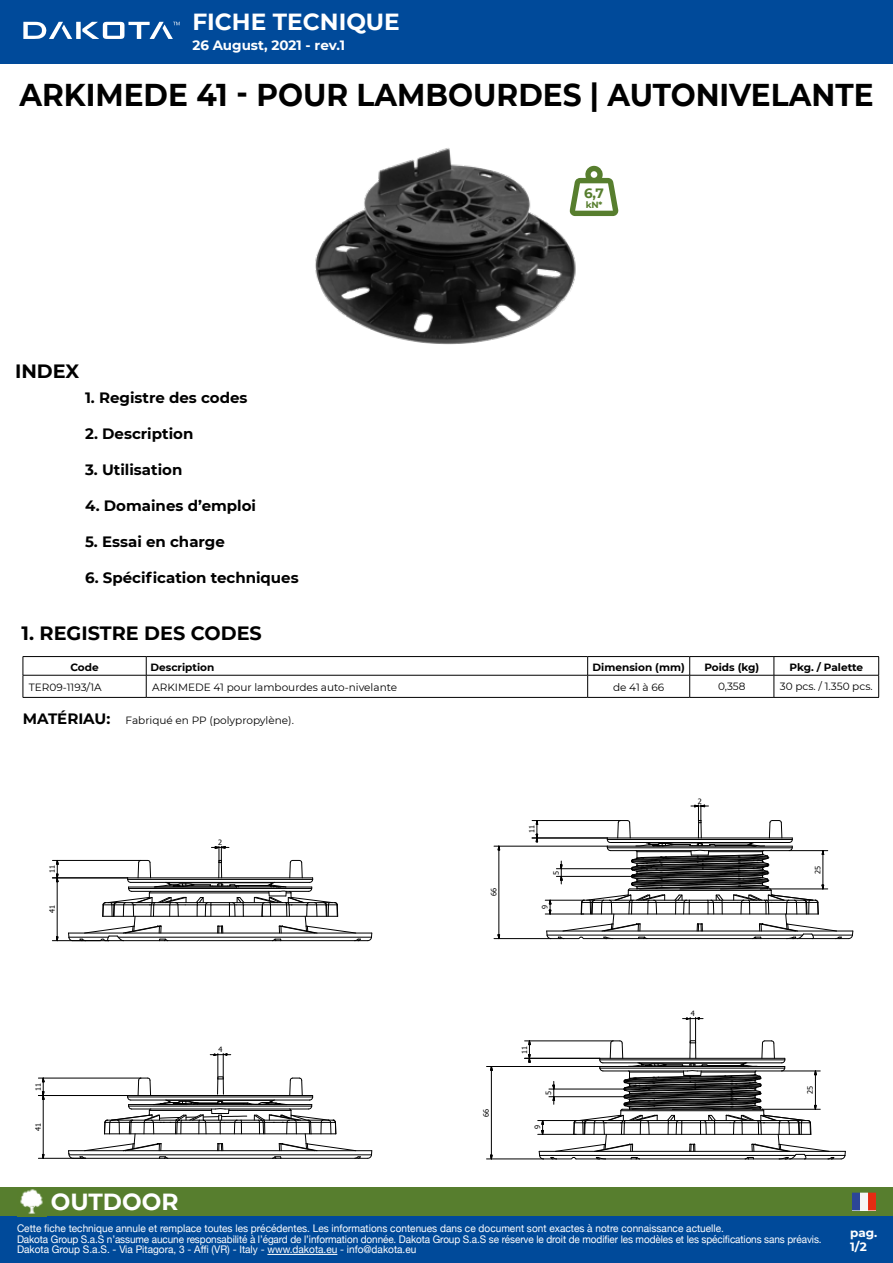
<style>
.page{position:relative;width:893px;height:1263px;background:#fff}
.page>*{position:absolute;margin:0;border:0;box-sizing:border-box;transform-origin:0 0}
.t1{font:700 31.5px "Montserrat";color:#000;scale:.94 1}
.t2{font:700 23.25px "Montserrat";color:#fff}
.t3{font:700 19.2px "Montserrat";color:#000}
.t4{font:700 15px "Montserrat";color:#000}
.t5{font:700 13.5px "Montserrat";color:#fff}
.t6{font:700 13.5px "Montserrat";color:#577e2e}
.t7{font:700 12px/14.4px "Montserrat";color:#fff}
.t8{font:10.5px/10.5px "Helvetica Neue";color:#fff;scale:.96 1}
.t9{font:10.5px "Montserrat";color:#000}
.t10{font:700 10.5px "Montserrat";color:#000}
.t11{font:700 9px "Montserrat";color:#577e2e}
.t12{font:7.35px "Tahoma";letter-spacing:-.005em;color:#000}
.s1{font-weight:700;font-size:15px}
</style>
<div class="page">
<div style="left:0;top:0;width:893px;height:64px;background:#004a9a"></div>
<div style="left:0;top:1216px;width:893px;height:47px;background:#004a9a"></div>
<div style="left:0;top:1187px;width:893px;height:29px;background:#577e2e"></div>
<img style="left:20px;top:1189px;width:23px;height:25px">
<hr style="left:267px;top:1254px;width:70px;height:1px;background:#fff">
<div style="left:76px;top:22px;width:5px;height:17px;background:#fff"></div>
<svg style="left:23px;top:22px;width:49px;height:17px"></svg>
<svg style="left:82px;top:22px;width:98px;height:17px"></svg>
<svg style="left:852px;top:1193px;width:24px;height:17px"></svg>
<hr style="left:23px;top:656px;width:123px;height:1px;background:#000">
<hr style="left:146px;top:656px;width:442px;height:1px;background:#000">
<hr style="left:588px;top:656px;width:102px;height:1px;background:#000">
<hr style="left:690px;top:656px;width:84px;height:1px;background:#000">
<hr style="left:774px;top:656px;width:105px;height:1px;background:#000">
<hr style="left:23px;top:675px;width:123px;height:1px;background:#000">
<hr style="left:146px;top:675px;width:442px;height:1px;background:#000">
<hr style="left:588px;top:675px;width:102px;height:1px;background:#000">
<svg style="left:587px;top:657px;width:1px;height:40px"></svg>
<hr style="left:690px;top:675px;width:84px;height:1px;background:#000">
<svg style="left:689px;top:657px;width:1px;height:40px"></svg>
<hr style="left:774px;top:675px;width:105px;height:1px;background:#000">
<svg style="left:774px;top:657px;width:1px;height:40px"></svg>
<svg style="left:878px;top:657px;width:1px;height:40px"></svg>
<hr style="left:146px;top:697px;width:442px;height:1px;background:#000">
<hr style="left:588px;top:697px;width:102px;height:1px;background:#000">
<hr style="left:690px;top:697px;width:84px;height:1px;background:#000">
<hr style="left:774px;top:697px;width:105px;height:1px;background:#000">
<svg style="left:23px;top:657px;width:1px;height:40px"></svg>
<svg style="left:146px;top:657px;width:1px;height:40px"></svg>
<hr style="left:23px;top:697px;width:123px;height:1px;background:#000">
<svg style="left:607px;top:177px;width:11px;height:39px"></svg>
<hr style="left:69px;top:1150px;width:303px;height:1px;background:#000">
<hr style="left:69px;top:1154px;width:302px;height:1px;background:#000">
<hr style="left:281px;top:1158px;width:87px;height:1px;background:#000">
<svg style="left:367px;top:1151px;width:5px;height:8px"></svg>
<hr style="left:57px;top:882px;width:1px;height:55px;background:#000">
<hr style="left:52px;top:940px;width:57px;height:1px;background:#000">
<svg style="left:68px;top:846px;width:304px;height:96px"></svg>
<svg style="left:56px;top:859px;width:3px;height:26px"></svg>
<hr style="left:52px;top:878px;width:76px;height:1px;background:#000">
<hr style="left:52px;top:860px;width:89px;height:1px;background:#000">
<hr style="left:43px;top:1099px;width:1px;height:55px;background:#000">
<hr style="left:38px;top:1158px;width:48px;height:1px;background:#000">
<svg style="left:42px;top:1077px;width:2px;height:26px"></svg>
<hr style="left:38px;top:1095px;width:90px;height:1px;background:#000">
<hr style="left:38px;top:1078px;width:103px;height:1px;background:#000">
<svg style="left:498px;top:845px;width:2px;height:9px"></svg>
<hr style="left:499px;top:850px;width:1px;height:85px;background:#000">
<hr style="left:494px;top:938px;width:57px;height:1px;background:#000">
<hr style="left:494px;top:846px;width:113px;height:1px;background:#000">
<svg style="left:490px;top:1155px;width:3px;height:4px"></svg>
<hr style="left:486px;top:1159px;width:57px;height:1px;background:#000">
<svg style="left:490px;top:1067px;width:3px;height:7px"></svg>
<hr style="left:491px;top:1070px;width:1px;height:85px;background:#000">
<hr style="left:486px;top:1066px;width:114px;height:1px;background:#000">
<hr style="left:524px;top:1058px;width:76px;height:1px;background:#000">
<hr style="left:525px;top:1040px;width:88px;height:1px;background:#000">
<svg style="left:528px;top:805px;width:325px;height:355px"></svg>
<svg style="left:68px;top:1053px;width:293px;height:106px"></svg>
<img style="left:315px;top:148px;width:292px;height:196px">
<h2 class="t2" style="left:192px;top:5px;width:209px">FICHE TECNIQUE</h2>
<p class="t5" style="left:192px;top:35px;width:154px">26 August, 2021 - rev.1</p>
<h1 class="t1" style="left:19px;top:72px;width:910px">ARKIMEDE 41 - POUR LAMBOURDES | AUTONIVELANTE</h1>
<h3 class="t3" style="left:15px;top:357px;width:66px">INDEX</h3>
<h3 class="t4" style="left:85px;top:386px;width:164px">1. Registre des codes</h3>
<h3 class="t4" style="left:85px;top:422px;width:110px">2. Description</h3>
<h3 class="t4" style="left:85px;top:458px;width:99px">3. Utilisation</h3>
<h3 class="t4" style="left:85px;top:494px;width:173px">4. Domaines d’emploi</h3>
<h3 class="t4" style="left:85px;top:530px;width:141px">5. Essai en charge</h3>
<h3 class="t4" style="left:85px;top:566px;width:215px">6. Spécification techniques</h3>
<h3 class="t3" style="left:22px;top:619px;width:242px">1. REGISTRE DES CODES</h3>
<p class="t6" style="left:584px;top:183px;width:21px">6,7</p>
<p class="t11" style="left:586px;top:199px;width:18px">kN*</p>
<p class="t10" style="left:70px;top:660px;width:30px">Code</p>
<p class="t10" style="left:150px;top:660px;width:65px">Description</p>
<p class="t10" style="left:593px;top:660px;width:94px">Dimension (mm)</p>
<p class="t10" style="left:704px;top:660px;width:56px">Poids (kg)</p>
<p class="t10" style="left:789px;top:660px;width:75px">Pkg. / Palette</p>
<p class="t9" style="left:29px;top:680px;width:74px">TER09-1193/1A</p>
<p class="t9" style="left:152px;top:680px;width:246px">ARKIMEDE 41 pour lambourdes auto-nivelante</p>
<p class="t9" style="left:613px;top:680px;width:53px">de 41 à 66</p>
<p class="t9" style="left:718px;top:679px;width:29px">0,358</p>
<p class="t9" style="left:780px;top:679px;width:94px">30 pcs. / 1.350 pcs.</p>
<p class="t9" style="left:23px;top:713px;width:273px"><span class="s1">MATÉRIAU:</span> Fabriqué en PP (polypropylène).</p>
<p class="t12" style="left:47px;top:873px;width:9px;rotate:-90deg">11</p>
<p class="t12" style="left:47px;top:913px;width:10px;rotate:-90deg">41</p>
<p class="t12" style="left:218px;top:837px;width:5px">2</p>
<p class="t12" style="left:489px;top:896px;width:10px;rotate:-90deg">66</p>
<p class="t12" style="left:527px;top:833px;width:9px;rotate:-90deg">11</p>
<p class="t12" style="left:551px;top:874px;width:6px;rotate:-90deg">5</p>
<p class="t12" style="left:540px;top:909px;width:6px;rotate:-90deg">9</p>
<p class="t12" style="left:698px;top:796px;width:5px">2</p>
<p class="t12" style="left:813px;top:874px;width:10px;rotate:-90deg">25</p>
<p class="t12" style="left:33px;top:1091px;width:9px;rotate:-90deg">11</p>
<p class="t12" style="left:33px;top:1131px;width:9px;rotate:-90deg">41</p>
<h2 class="t2" style="left:51px;top:1184px;width:129px">OUTDOOR</h2>
<p class="t12" style="left:219px;top:1045px;width:5px">4</p>
<p class="t12" style="left:481px;top:1117px;width:10px;rotate:-90deg">66</p>
<p class="t12" style="left:519px;top:1054px;width:9px;rotate:-90deg">11</p>
<p class="t12" style="left:544px;top:1095px;width:6px;rotate:-90deg">5</p>
<p class="t12" style="left:532px;top:1129px;width:6px;rotate:-90deg">9</p>
<p class="t12" style="left:691px;top:1009px;width:5px">4</p>
<p class="t12" style="left:805px;top:1094px;width:10px;rotate:-90deg">25</p>
<p class="t8" style="left:17px;top:1224px;width:840px">Cette fiche technique annule et remplace toutes les précédentes. Les informations contenues dans ce document sont exactes à notre connaissance actuelle.<br>Dakota Group S.a.S n’assume aucune responsabilité à l’égard de l’information donnée. Dakota Group S.a.S se réserve le droit de modifier les modèles et les spécifications sans préavis.<br>Dakota Group S.a.S. - Via Pitagora, 3 - Affi (VR) - Italy - www.dakota.eu - info@dakota.eu</p>
<p class="t7" style="left:850px;top:1225px;width:29px">pag.<br>1/2</p>
</div>
